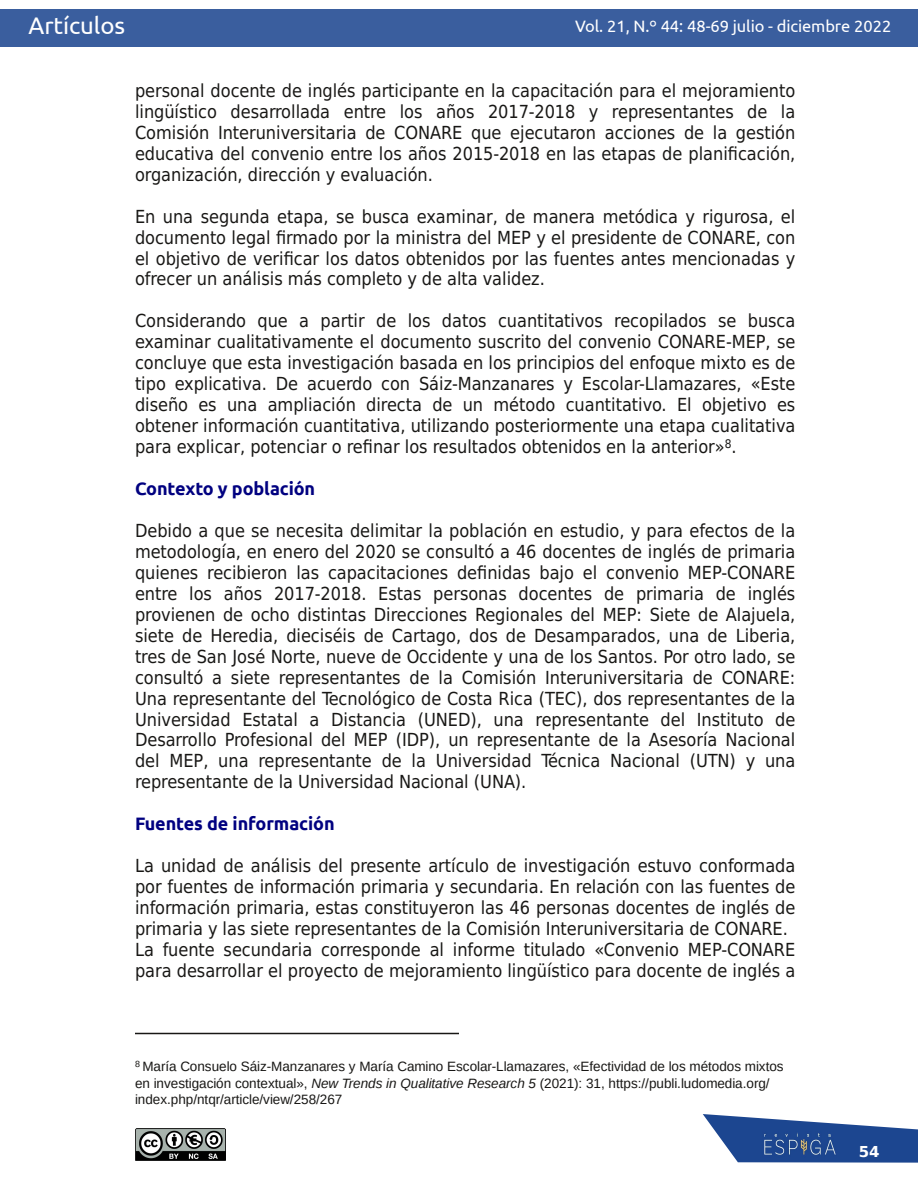
<style>
.page{position:relative;width:918px;height:1188px;background:#fff}
.page>*{position:absolute;margin:0;border:0;box-sizing:border-box;transform-origin:0 0}
.t1{font:24px "Ubuntu";letter-spacing:-.005em;color:#fff}
.t2{font:18px/21px "DejaVu Sans Condensed";color:#181715;text-align:justify}
.t3{font:700 18px "Ubuntu";letter-spacing:-.005em;color:#010180}
.t4{font:16.5px "Ubuntu";letter-spacing:-.005em;color:#fff}
.t5{font:700 15px "DejaVu Sans";color:#fff}
.t6{font:13.5px/16.5px "Liberation Sans";color:#181715}
.s1{font-style:italic}
</style>
<div class="page">
<svg style="left:703px;top:1114px;width:215px;height:49px"></svg>
<img style="left:741px;top:1129px;width:118px;height:31px">
<div style="left:0;top:9px;width:918px;height:38px;background:#3a5e9e"></div>
<img style="left:135px;top:1129px;width:90px;height:31px">
<hr style="left:135px;top:1033px;width:324px;height:1px;background:#181715">
<h1 class="t1" style="left:28px;top:12px;width:98px">Artículos</h1>
<p class="t4" style="left:575px;top:17px;width:318px">Vol. 21, N.º 44: 48-69 julio - diciembre 2022</p>
<p class="t2" style="left:135px;top:80px;width:662px">personal docente de inglés participante en la capacitación para el mejoramiento lingüístico desarrollada entre los años 2017-2018 y representantes de la Comisión Interuniversitaria de CONARE que ejecutaron acciones de la gestión educativa del convenio entre los años 2015-2018 en las etapas de planificación, organización, dirección y evaluación.</p>
<p class="t2" style="left:135px;top:206px;width:662px">En una segunda etapa, se busca examinar, de manera metódica y rigurosa, el documento legal firmado por la ministra del MEP y el presidente de CONARE, con el objetivo de verificar los datos obtenidos por las fuentes antes mencionadas y ofrecer un análisis más completo y de alta validez.</p>
<p class="t2" style="left:135px;top:311px;width:662px">Considerando que a partir de los datos cuantitativos recopilados se busca examinar cualitativamente el documento suscrito del convenio CONARE-MEP, se concluye que esta investigación basada en los principios del enfoque mixto es de tipo explicativa. De acuerdo con Sáiz-Manzanares y Escolar-Llamazares, «Este diseño es una ampliación directa de un método cuantitativo. El objetivo es obtener información cuantitativa, utilizando posteriormente una etapa cualitativa para explicar, potenciar o refinar los resultados obtenidos en la anterior»<sup>8</sup>.</p>
<p class="t3" style="left:135px;top:478px;width:182px">Contexto y población</p>
<p class="t2" style="left:135px;top:520px;width:662px">Debido a que se necesita delimitar la población en estudio, y para efectos de la metodología, en enero del 2020 se consultó a 46 docentes de inglés de primaria quienes recibieron las capacitaciones definidas bajo el convenio MEP-CONARE entre los años 2017-2018. Estas personas docentes de primaria de inglés provienen de ocho distintas Direcciones Regionales del MEP: Siete de Alajuela, siete de Heredia, dieciséis de Cartago, dos de Desamparados, una de Liberia, tres de San José Norte, nueve de Occidente y una de los Santos. Por otro lado, se consultó a siete representantes de la Comisión Interuniversitaria de CONARE:<br>Una representante del Tecnológico de Costa Rica (TEC), dos representantes de la Universidad Estatal a Distancia (UNED), una representante del Instituto de Desarrollo Profesional del MEP (IDP), un representante de la Asesoría Nacional del MEP, una representante de la Universidad Técnica Nacional (UTN) y una representante de la Universidad Nacional (UNA).</p>
<p class="t3" style="left:135px;top:813px;width:201px">Fuentes de información</p>
<p class="t2" style="left:135px;top:855px;width:662px;text-align:left">La unidad de análisis del presente artículo de investigación estuvo conformada por fuentes de información primaria y secundaria. En relación con las fuentes de información primaria, estas constituyeron las 46 personas docentes de inglés de primaria y las siete representantes de la Comisión Interuniversitaria de CONARE.<br>La fuente secundaria corresponde al informe titulado «Convenio MEP-CONARE para desarrollar el proyecto de mejoramiento lingüístico para docente de inglés a</p>
<p class="t6" style="left:135px;top:1058px;width:650px"><sup>8</sup> María Consuelo Sáiz-Manzanares y María Camino Escolar-Llamazares, «Efectividad de los métodos mixtos en investigación contextual», <span class="s1">New Trends in Qualitative Research 5</span> (2021): 31, https://publi.ludomedia.org/ index.php/ntqr/article/view/258/267</p>
<p class="t5" style="left:859px;top:1143px;width:22px">54</p>
</div>
